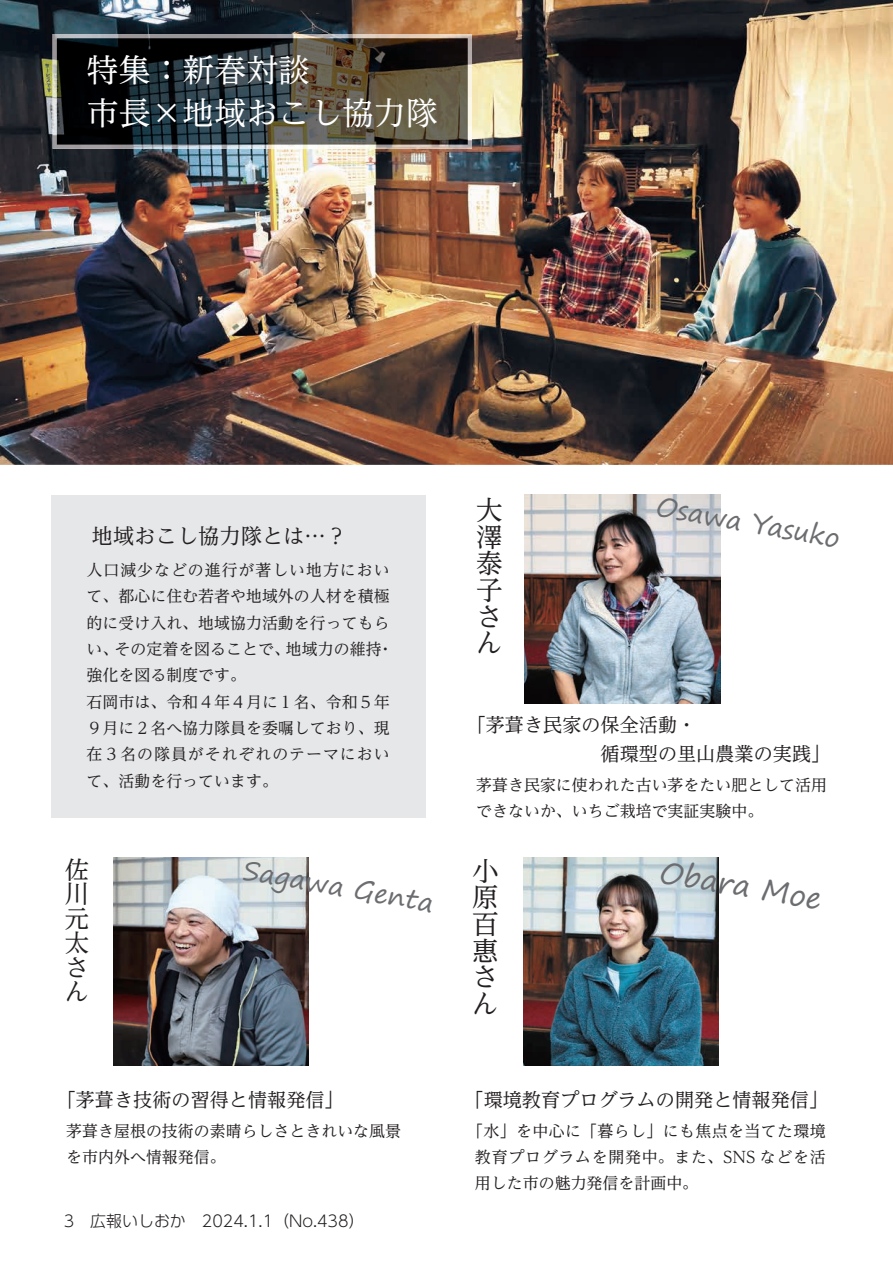
<style>
.page{position:relative;width:893px;height:1263px;background:#fff}
.page>*{position:absolute;margin:0;border:0;box-sizing:border-box;transform-origin:0 0}
.t1{font:31.95px/42.3px "UD Reimin Pr 6 N";color:#fff}
.t2{font:29.7px "Segoe Print";color:#6c6d70}
.t3{font:26.55px "Segoe Print";color:#6c6d70}
.t4{font:26.55px/26.5px "UD Reimin Pr 6 N";color:#231f20}
.t5{font:24.45px/24.5px "UD Reimin Pr 6 N";color:#231f20}
.t6{font:21.3px "UD Reimin Pr 6 N";color:#231f20}
.t7{font:19.2px/29.5px "UD Reimin Pr 6 N";color:#231f20}
.t8{font:15.9px/26.2px "UD Reimin Pr 6 N";color:#231f20}
.t9{font:300 15.9px "UD Shin Go Pr 6 N";color:#231f20}
</style>
<div class="page">
<img style="left:0;top:0;width:893px;height:465px">
<img style="left:53px;top:34px;width:419px;height:115px">
<div style="left:51px;top:495px;width:374px;height:323px;background:#e6e7e9"></div>
<img style="left:523px;top:857px;width:196px;height:209px">
<img style="left:113px;top:857px;width:196px;height:209px">
<img style="left:524px;top:495px;width:196px;height:208px">
<h1 class="t1" style="left:87px;top:48px;width:352px">特集：新春対談<br>市長×地域おこし協力隊</h1>
<h3 class="t6" style="left:92px;top:518px;width:257px">地域おこし協力隊とは…？</h3>
<p class="t8" style="left:87px;top:556px;width:308px">人口減少などの進行が著しい地方において、都心に住む若者や地域外の人材を積極的に受け入れ、地域協力活動を行ってもらい、その定着を図ることで、地域力の維持・強化を図る制度です。<br>石岡市は、令和４年４月に１名、令和５年<br>９月に２名へ協力隊員を委嘱しており、現在３名の隊員がそれぞれのテーマにおいて、活動を行っています。　</p>
<h3 class="t5" style="left:65px;top:857px;width:25px">佐川元太さん</h3>
<h3 class="t3" style="left:247px;top:846px;width:194px;rotate:10deg">Sagawa Genta</h3>
<p class="t7" style="left:57px;top:1084px;width:289px">「茅葺き技術の習得と情報発信」</p>
<p class="t8" style="left:66px;top:1117px;width:336px">茅葺き屋根の技術の素晴らしさときれいな風景を市内外へ情報発信。</p>
<p class="t9" style="left:64px;top:1208px;width:302px">3　広報いしおか　2024.1.1（No.438）</p>
<h3 class="t4" style="left:476px;top:496px;width:27px">大澤泰子さん</h3>
<h3 class="t3" style="left:661px;top:483px;width:187px;rotate:10deg">Osawa Yasuko</h3>
<p class="t7" style="left:601px;top:709px;width:231px;text-indent:-134px">「茅葺き民家の保全活動・<br>循環型の里山農業の実践」</p>
<p class="t8" style="left:476px;top:771px;width:352px">茅葺き民家に使われた古い茅をたい肥として活用できないか、いちご栽培で実証実験中。</p>
<h3 class="t4" style="left:472px;top:857px;width:27px">小原百惠さん</h3>
<h2 class="t2" style="left:665px;top:845px;width:165px;rotate:10deg">Obara Moe</h2>
<p class="t7" style="left:465px;top:1084px;width:365px">「環境教育プログラムの開発と情報発信」</p>
<p class="t8" style="left:475px;top:1117px;width:352px;text-align:justify;text-indent:-8px">「水」を中心に「暮らし」にも焦点を当てた環境教育プログラムを開発中。また、SNS などを活用した市の魅力発信を計画中。</p>
</div>
